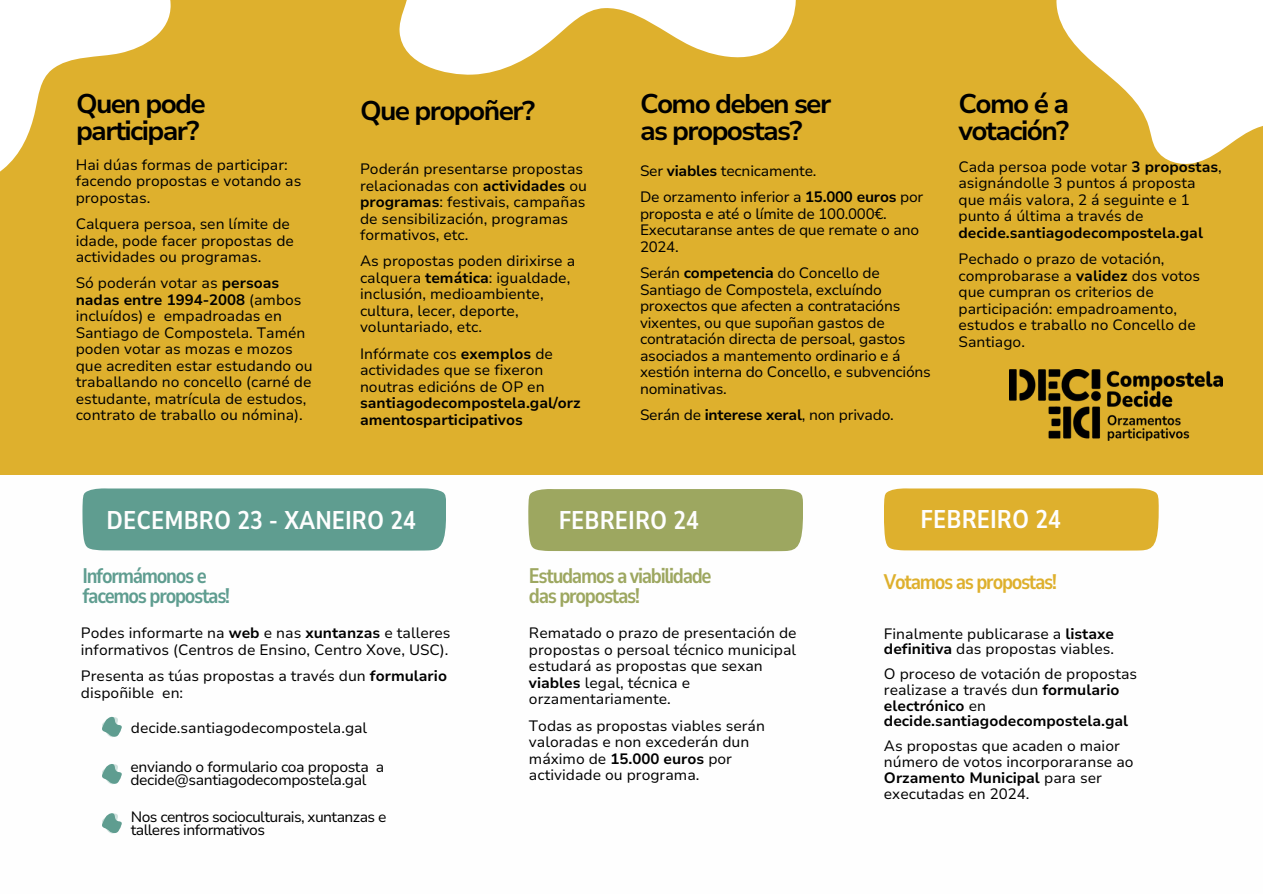
<style>
.page{position:relative;width:1263px;height:894px;background:#fff}
.page>*{position:absolute;margin:0;border:0;box-sizing:border-box;transform-origin:0 0}
.t1{font:700 27px/27px "Nunito Sans 10 pt";letter-spacing:-.06em;color:#000}
.t2{font:700 25.5px "Nunito Sans 10 pt Condensed";color:#fefefe}
.t3{font:700 21px/20.2px "Nunito Sans 10 pt Condensed";letter-spacing:-.06em;color:#9da760}
.t4{font:700 21px/20.2px "Nunito Sans 10 pt Condensed";letter-spacing:-.06em;color:#5f9d90}
.t5{font:700 21px "Nunito Sans 10 pt Condensed";letter-spacing:-.06em;color:#deb02d}
.t6{font:15px/16.5px "Nunito Sans 10 pt";color:#000}
.t7{font:700 15px/15.8px "Nunito Sans 10 pt";color:#000}
.t8{font:15px/13.5px "Nunito Sans 10 pt";letter-spacing:-.025em;color:#000}
.t9{font:15px/13.5px "Nunito Sans 10 pt";letter-spacing:-.04em;color:#000}
.s1{font-weight:700}
.s2{font-weight:400}
</style>
<div class="page">
<div style="left:0;top:0;width:1263px;height:893px;background:#deb02d"></div>
<svg style="left:399px;top:0;width:397px;height:75px;fill:#fff"></svg>
<svg style="left:0;top:0;width:171px;height:172px"></svg>
<svg style="left:1056px;top:0;width:207px;height:164px;fill:#fff"></svg>
<img style="left:1010px;top:369px;width:212px;height:71px">
<div style="left:0;top:475px;width:1263px;height:418px;background:#fefefe"></div>
<div style="left:82px;top:488px;width:364px;height:62px;background:#5f9d90"></div>
<svg style="left:102px;top:716px;width:20px;height:21px"></svg>
<div style="left:528px;top:489px;width:275px;height:62px;background:#9da760"></div>
<div style="left:884px;top:488px;width:275px;height:62px;background:#deb02d"></div>
<svg style="left:102px;top:764px;width:20px;height:20px"></svg>
<svg style="left:102px;top:813px;width:20px;height:20px"></svg>
<p class="t1" style="left:76px;top:90px;width:131px">Quen pode participar?</p>
<p class="t1" style="left:958px;top:90px;width:112px">Como é a votación?</p>
<p class="t1" style="left:640px;top:91px;width:193px">Como deben ser as propostas?</p>
<p class="t1" style="left:360px;top:97px;width:177px">Que propoñer?</p>
<p class="t6" style="left:76px;top:156px;width:227px">Hai dúas formas de participar: facendo propostas e votando as propostas.</p>
<p class="t6" style="left:76px;top:216px;width:220px">Calquera persoa, sen límite de idade, pode facer propostas de actividades ou programas.</p>
<p class="t6" style="left:76px;top:275px;width:239px">Só poderán votar as <span class="s1">persoas nadas entre 1994-2008</span> (ambos incluídos) e empadroadas en<br>Santiago de Compostela. Tamén poden votar as mozas e mozos que acrediten estar estudando ou traballando no concello (carné de estudante, matrícula de estudos, contrato de traballo ou nómina).</p>
<p class="t6" style="left:360px;top:161px;width:229px">Poderán presentarse propostas relacionadas con <span class="s1">actividades</span> ou <span class="s1">programas</span>: festivais, campañas de sensibilización, programas formativos, etc.</p>
<p class="t6" style="left:360px;top:253px;width:217px">As propostas poden dirixirse a calquera <span class="s1">temática</span>: igualdade, inclusión, medioambiente, cultura, lecer, deporte, voluntariado, etc.</p>
<p class="t6" style="left:360px;top:345px;width:222px">Infórmate cos <span class="s1">exemplos</span> de actividades que se fixeron noutras edicións de OP en <span class="s1">santiagodecompostela.gal/orz amentosparticipativos</span></p>
<p class="t6" style="left:640px;top:163px;width:178px">Ser <span class="s1">viables</span> tecnicamente.</p>
<p class="t6" style="left:640px;top:189px;width:285px">De orzamento inferior a <span class="s1">15.000 euros</span> por proposta e até o límite de 100.000€.<br>Executaranse antes de que remate o ano<br>2024.</p>
<p class="t6" style="left:640px;top:265px;width:292px">Serán <span class="s1">competencia</span> do Concello de Santiago de Compostela, excluíndo proxectos que afecten a contratacións vixentes, ou que supoñan gastos de contratación directa de persoal, gastos asociados a mantemento ordinario e á xestión interna do Concello, e subvencións nominativas.</p>
<p class="t6" style="left:640px;top:406px;width:255px">Serán de <span class="s1">interese xeral</span>, non privado.</p>
<p class="t6" style="left:958px;top:159px;width:265px">Cada persoa pode votar <span class="s1">3 propostas</span>, asignándolle 3 puntos á proposta que máis valora, 2 á seguinte e 1 punto á última a través de <span class="s1">decide.santiagodecompostela.gal</span></p>
<p class="t6" style="left:958px;top:251px;width:243px">Pechado o prazo de votación, comprobarase a <span class="s1">validez</span> dos votos que cumpran os criterios de participación: empadroamento, estudos e traballo no Concello de<br>Santiago.</p>
<p class="t2" style="left:107px;top:502px;width:311px">DECEMBRO 23 - XANEIRO 24</p>
<p class="t2" style="left:559px;top:502px;width:142px">FEBREIRO 24</p>
<p class="t2" style="left:921px;top:502px;width:142px">FEBREIRO 24</p>
<p class="t4" style="left:82px;top:565px;width:149px">Informámonos e facemos propostas!</p>
<p class="t6" style="left:81px;top:625px;width:371px">Podes informarte na <span class="s1">web</span> e nas <span class="s1">xuntanzas</span> e talleres informativos (Centros de Ensino, Centro Xove, USC).</p>
<p class="t6" style="left:81px;top:667px;width:368px">Presenta as túas propostas a través dun <span class="s1">formulario </span>dispoñible en:</p>
<p class="t3" style="left:529px;top:565px;width:184px">Estudamos a viabilidade das propostas!</p>
<p class="t5" style="left:884px;top:568px;width:174px">Votamos as propostas!</p>
<p class="t6" style="left:529px;top:625px;width:269px">Rematado o prazo de presentación de propostas o persoal técnico municipal estudará as propostas que sexan <span class="s1">viables</span> legal, técnica e orzamentariamente.</p>
<p class="t6" style="left:529px;top:717px;width:237px">Todas as propostas viables serán valoradas e non excederán dun máximo de <span class="s1">15.000 euros</span> por actividade ou programa.</p>
<p class="t6" style="left:884px;top:625px;width:232px;line-height:15.8px">Finalmente publicarase a <span class="s1">listaxe definitiva</span> das propostas viables.</p>
<p class="t7" style="left:884px;top:666px;width:255px"><span class="s2">O proceso de votación de propostas realizase a través dun</span> formulario electrónico <span class="s2">en </span>decide.santiagodecompostela.gal</p>
<p class="t6" style="left:884px;top:738px;width:251px;line-height:15.8px">As propostas que acaden o maior número de votos incorporaranse ao<br><span class="s1">Orzamento Municipal</span> para ser executadas en 2024.</p>
<p class="t6" style="left:131px;top:719px;width:238px">decide.santiagodecompostela.gal</p>
<p class="t8" style="left:131px;top:759px;width:255px">enviando o formulario coa proposta a decide@santiagodecompostela.gal</p>
<p class="t9" style="left:131px;top:809px;width:257px">Nos centros socioculturais, xuntanzas e talleres informativos</p>
</div>
